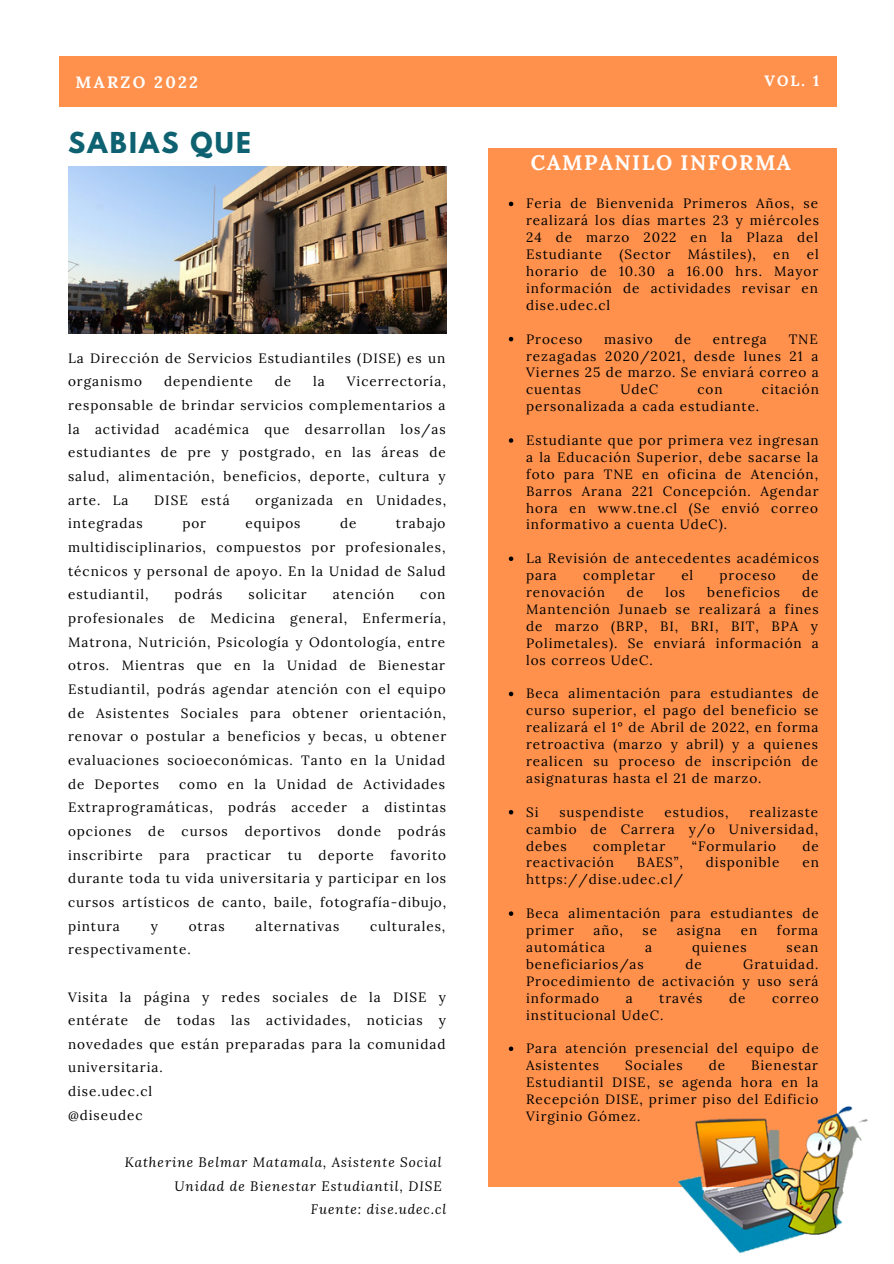
<style>
.page{position:relative;width:894px;height:1264px;background:#fff}
.page>*{position:absolute;margin:0;border:0;box-sizing:border-box;transform-origin:0 0}
.t1{font:700 25.5px "League Spartan";letter-spacing:.09em;color:#0e6171}
.t2{font:700 21px "Lora";letter-spacing:.07em;color:#fff}
.t3{font:700 16.35px "Lora";letter-spacing:.14em;color:#fff}
.t4{font:700 14.85px "Lora";color:#fff}
.t5{font:13.5px/17px "Lora";letter-spacing:.07em;color:#000;text-align:justify}
.t6{font:italic 13.5px "Lora";letter-spacing:.07em;color:#000}
</style>
<div class="page">
<div style="left:59px;top:56px;width:777px;height:51px;background:#ff914d"></div>
<div style="left:488px;top:148px;width:348px;height:1038px;background:#ff914d"></div>
<img style="left:672px;top:1077px;width:196px;height:177px">
<img style="left:68px;top:167px;width:378px;height:166px">
<svg style="left:508px;top:202px;width:5px;height:4px"></svg>
<svg style="left:508px;top:337px;width:5px;height:4px"></svg>
<svg style="left:508px;top:438px;width:5px;height:5px"></svg>
<svg style="left:508px;top:556px;width:5px;height:5px"></svg>
<svg style="left:508px;top:691px;width:5px;height:5px"></svg>
<svg style="left:508px;top:810px;width:5px;height:4px"></svg>
<svg style="left:508px;top:911px;width:5px;height:4px"></svg>
<svg style="left:508px;top:1046px;width:5px;height:5px"></svg>
<p class="t3" style="left:75px;top:71px;width:124px">MARZO 2022</p>
<p class="t4" style="left:764px;top:71px;width:56px">VOL. 1</p>
<p class="t1" style="left:68px;top:130px;width:184px">SABIAS QUE</p>
<p class="t5" style="left:68px;top:346px;width:378px;line-height:23.7px">La Dirección de Servicios Estudiantiles (DISE) es un organismo</p>
<p class="t5" style="left:68px;top:369px;width:379px;line-height:23.7px;text-indent:279px">Vicerrectoría, responsable de brindar servicios complementarios a la actividad académica que desarrollan los/as estudiantes de pre y postgrado, en las áreas de salud, alimentación, beneficios, deporte, cultura y arte. La</p>
<p class="t5" style="left:164px;top:373px;width:90px">dependiente</p>
<p class="t5" style="left:275px;top:373px;width:18px">de</p>
<p class="t5" style="left:313px;top:373px;width:13px">la</p>
<p class="t5" style="left:154px;top:491px;width:77px">DISE está</p>
<p class="t5" style="left:255px;top:491px;width:192px">organizada en Unidades,</p>
<p class="t5" style="left:68px;top:511px;width:379px;line-height:23.7px;text-indent:328px">trabajo multidisciplinarios, compuestos por profesionales, técnicos y personal de apoyo. En la Unidad de Salud estudiantil,</p>
<p class="t5" style="left:68px;top:515px;width:76px">integradas</p>
<p class="t5" style="left:182px;top:515px;width:25px">por</p>
<p class="t5" style="left:245px;top:515px;width:56px">equipos</p>
<p class="t5" style="left:340px;top:515px;width:18px">de</p>
<p class="t5" style="left:174px;top:586px;width:49px">podrás</p>
<p class="t5" style="left:248px;top:586px;width:60px">solicitar</p>
<p class="t5" style="left:333px;top:586px;width:63px">atención</p>
<p class="t5" style="left:68px;top:582px;width:379px;line-height:23.7px;text-indent:352px">con profesionales de Medicina general, Enfermería, Matrona, Nutrición, Psicología y Odontología, entre otros. Mientras que en la Unidad de Bienestar Estudiantil, podrás agendar atención con el equipo de Asistentes Sociales para obtener orientación, renovar o postular a beneficios y becas, u obtener evaluaciones socioeconómicas. Tanto en la Unidad de Deportes</p>
<p class="t5" style="left:68px;top:771px;width:379px;line-height:23.7px;text-indent:111px">como en la Unidad de Actividades Extraprogramáticas, podrás acceder a distintas opciones</p>
<p class="t5" style="left:68px;top:819px;width:379px;line-height:23.7px;text-indent:330px">podrás inscribirte para practicar tu deporte favorito durante toda tu vida universitaria y participar en los cursos artísticos de canto, baile, fotografía-dibujo, pintura</p>
<p class="t5" style="left:148px;top:822px;width:18px">de</p>
<p class="t5" style="left:181px;top:822px;width:48px">cursos</p>
<p class="t5" style="left:245px;top:822px;width:77px">deportivos</p>
<p class="t5" style="left:337px;top:822px;width:45px">donde</p>
<p class="t5" style="left:151px;top:917px;width:9px">y</p>
<p class="t5" style="left:189px;top:917px;width:37px">otras</p>
<p class="t5" style="left:255px;top:917px;width:85px">alternativas</p>
<p class="t5" style="left:370px;top:917px;width:77px">culturales,</p>
<p class="t5" style="left:68px;top:940px;width:124px">respectivamente.</p>
<p class="t5" style="left:68px;top:984px;width:379px;line-height:23.7px">Visita la página y redes sociales de la DISE y entérate de todas las actividades, noticias y novedades que están preparadas para la comunidad universitaria.</p>
<p class="t5" style="left:68px;top:1082px;width:86px">dise.udec.cl</p>
<p class="t5" style="left:68px;top:1106px;width:76px">@diseudec</p>
<p class="t6" style="left:125px;top:1153px;width:318px">Katherine Belmar Matamala, Asistente Social</p>
<p class="t6" style="left:174px;top:1176px;width:269px">Unidad de Bienestar Estudiantil, DISE</p>
<p class="t6" style="left:311px;top:1200px;width:137px">Fuente: dise.udec.cl</p>
<p class="t2" style="left:530px;top:149px;width:262px">CAMPANILO INFORMA</p>
<p class="t5" style="left:526px;top:195px;width:294px">Feria de Bienvenida Primeros Años, se realizará los días martes 23 y miércoles 24 de marzo 2022 en la Plaza del Estudiante</p>
<p class="t5" style="left:619px;top:246px;width:52px">(Sector</p>
<p class="t5" style="left:687px;top:246px;width:69px">Mástiles),</p>
<p class="t5" style="left:772px;top:246px;width:18px">en</p>
<p class="t5" style="left:526px;top:246px;width:294px;text-indent:281px">el horario de 10.30 a 16.00 hrs. Mayor información de actividades revisar en dise.udec.cl</p>
<p class="t5" style="left:526px;top:330px;width:58px">Proceso</p>
<p class="t5" style="left:604px;top:330px;width:50px">masivo</p>
<p class="t5" style="left:674px;top:330px;width:18px">de</p>
<p class="t5" style="left:712px;top:330px;width:56px">entrega</p>
<p class="t5" style="left:526px;top:330px;width:294px;text-indent:262px">TNE rezagadas 2020/2021, desde lunes 21 a Viernes 25 de marzo. Se enviará correo a cuentas</p>
<p class="t5" style="left:620px;top:381px;width:39px">UdeC</p>
<p class="t5" style="left:697px;top:381px;width:27px">con</p>
<p class="t5" style="left:761px;top:381px;width:58px">citación</p>
<p class="t5" style="left:526px;top:398px;width:234px">personalizada a cada estudiante.</p>
<p class="t5" style="left:526px;top:431px;width:294px">Estudiante que por primera vez ingresan a la Educación Superior, debe sacarse la foto para TNE en oficina de Atención, Barros Arana 221 Concepción. Agendar hora en www.tne.cl (Se envió correo informativo a cuenta UdeC).</p>
<p class="t5" style="left:526px;top:550px;width:294px">La Revisión de antecedentes académicos para</p>
<p class="t5" style="left:583px;top:566px;width:73px">completar</p>
<p class="t5" style="left:681px;top:566px;width:13px">el</p>
<p class="t5" style="left:719px;top:566px;width:58px">proceso</p>
<p class="t5" style="left:801px;top:566px;width:18px">de</p>
<p class="t5" style="left:526px;top:583px;width:80px">renovación</p>
<p class="t5" style="left:626px;top:583px;width:18px">de</p>
<p class="t5" style="left:665px;top:583px;width:21px">los</p>
<p class="t5" style="left:707px;top:583px;width:74px">beneficios</p>
<p class="t5" style="left:526px;top:583px;width:294px;text-indent:276px">de Mantención Junaeb se realizará a fines de marzo (BRP, BI, BRI, BIT, BPA y Polimetales). Se enviará información a los correos UdeC.</p>
<p class="t5" style="left:526px;top:685px;width:294px">Beca alimentación para estudiantes de curso superior, el pago del beneficio se realizará el 1° de Abril de 2022, en forma retroactiva (marzo y abril) y a quienes realicen su proceso de inscripción de asignaturas hasta el 21 de marzo.</p>
<p class="t5" style="left:526px;top:803px;width:14px">Si</p>
<p class="t5" style="left:559px;top:803px;width:86px">suspendiste</p>
<p class="t5" style="left:664px;top:803px;width:65px">estudios,</p>
<p class="t5" style="left:526px;top:803px;width:293px;text-indent:223px">realizaste cambio de Carrera y/o Universidad, debes</p>
<p class="t5" style="left:593px;top:837px;width:73px">completar</p>
<p class="t5" style="left:691px;top:837px;width:86px">“Formulario</p>
<p class="t5" style="left:802px;top:837px;width:18px">de</p>
<p class="t5" style="left:526px;top:854px;width:89px">reactivación</p>
<p class="t5" style="left:636px;top:854px;width:47px">BAES”,</p>
<p class="t5" style="left:705px;top:854px;width:75px">disponible</p>
<p class="t5" style="left:802px;top:854px;width:18px">en</p>
<p class="t5" style="left:526px;top:870px;width:158px">https://dise.udec.cl/</p>
<p class="t5" style="left:526px;top:904px;width:294px">Beca alimentación para estudiantes de primer</p>
<p class="t5" style="left:593px;top:921px;width:31px">año,</p>
<p class="t5" style="left:642px;top:921px;width:16px">se</p>
<p class="t5" style="left:676px;top:921px;width:46px">asigna</p>
<p class="t5" style="left:740px;top:921px;width:18px">en</p>
<p class="t5" style="left:776px;top:921px;width:43px">forma</p>
<p class="t5" style="left:526px;top:938px;width:80px">automática</p>
<p class="t5" style="left:645px;top:938px;width:8px">a</p>
<p class="t5" style="left:692px;top:938px;width:56px">quienes</p>
<p class="t5" style="left:786px;top:938px;width:33px">sean</p>
<p class="t5" style="left:526px;top:955px;width:119px">beneficiarios/as</p>
<p class="t5" style="left:685px;top:955px;width:18px">de</p>
<p class="t5" style="left:526px;top:955px;width:294px;text-indent:217px">Gratuidad.<br>Procedimiento de activación y uso será informado</p>
<p class="t5" style="left:625px;top:989px;width:8px">a</p>
<p class="t5" style="left:659px;top:989px;width:45px">través</p>
<p class="t5" style="left:728px;top:989px;width:18px">de</p>
<p class="t5" style="left:771px;top:989px;width:48px">correo</p>
<p class="t5" style="left:526px;top:1006px;width:139px">institucional UdeC.</p>
<p class="t5" style="left:526px;top:1039px;width:294px">Para atención presencial del equipo de<br>Asistentes</p>
<p class="t5" style="left:625px;top:1056px;width:59px">Sociales</p>
<p class="t5" style="left:708px;top:1056px;width:18px">de</p>
<p class="t5" style="left:526px;top:1056px;width:294px;text-indent:225px">Bienestar Estudiantil DISE, se agenda hora en la Recepción DISE, primer piso del Edificio Virginio Gómez.</p>
</div>
